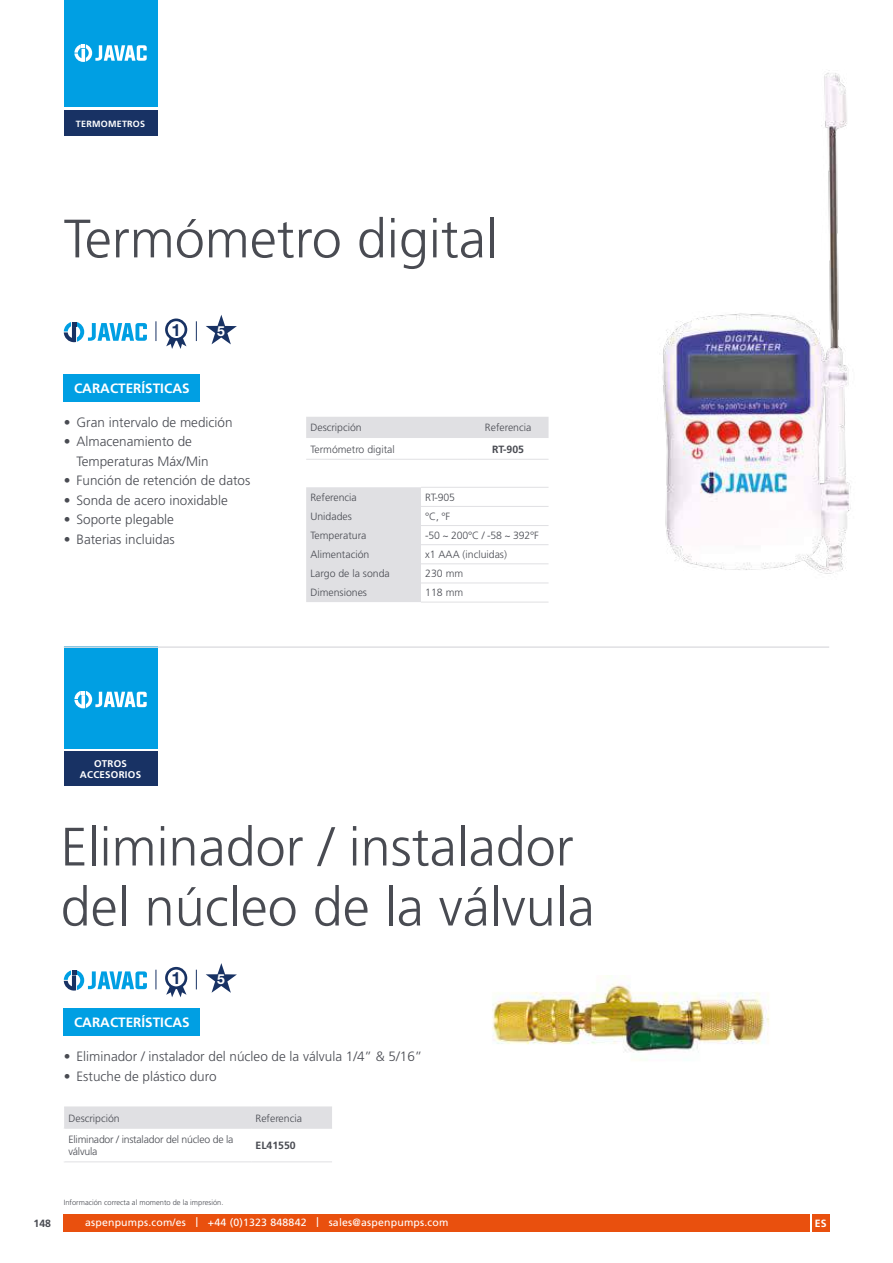
<style>
.page{position:relative;width:893px;height:1263px;background:#fff}
.page>*{position:absolute;margin:0;border:0;box-sizing:border-box;transform-origin:0 0}
.t1{font:300 54px/60px "Frutiger LT Pro";color:#494b52}
.t2{font:700 16.95px "Helvetica Neue";color:#183264}
.t3{font:700 13.8px "Helvetica Neue";color:#fff}
.t4{font:300 13.5px/19.5px "Frutiger LT Pro";color:#494b52}
.t5{font:700 13.5px "Frutiger LT Pro";color:#fff}
.t6{font:300 10.5px "Frutiger LT Pro";color:#494b52}
.t7{font:300 10.5px/12px "Frutiger LT Pro";letter-spacing:-.02em;color:#494b52}
.t8{font:10.5px "Frutiger LT Pro";letter-spacing:.02em;color:#fff}
.t9{font:700 10.5px "Frutiger LT Pro";color:#494b52}
.t10{font:700 10.5px "Frutiger LT Pro";color:#fff}
.t11{font:700 9.75px/10.5px "Frutiger LT Pro";letter-spacing:.025em;color:#fff;text-align:center}
.t12{font:700 9px "Frutiger LT Pro";letter-spacing:.025em;color:#fff}
.t13{font:300 7.5px "Frutiger LT Pro";color:#494b52}
.s1{font-size:13.2px}
</style>
<div class="page">
<div style="left:64px;top:1214px;width:746px;height:17px;background:#e9500e"></div>
<div style="left:812px;top:1214px;width:17px;height:17px;background:#e9500e"></div>
<svg style="left:64px;top:648px;width:93px;height:138px;background:#1689c4"></svg>
<svg style="left:64px;top:0;width:93px;height:136px;background:#1690cc"></svg>
<svg style="left:64px;top:322px;width:83px;height:20px"></svg>
<svg style="left:156px;top:321px;width:1px;height:20px"></svg>
<svg style="left:196px;top:321px;width:1px;height:20px"></svg>
<svg style="left:166px;top:335px;width:20px;height:14px"></svg>
<div style="left:166px;top:320px;width:20px;height:19px;background:#fff;border-radius:50%"></div>
<div style="left:165px;top:318px;width:22px;height:23px;border:3px solid #183264;border-radius:50%"></div>
<svg style="left:206px;top:315px;width:31px;height:29px"></svg>
<img style="left:662px;top:70px;width:189px;height:504px">
<div style="left:64px;top:374px;width:136px;height:27px;background:#009fe3"></div>
<div style="left:306px;top:417px;width:243px;height:21px;background:#e0e0e3"></div>
<hr style="left:306px;top:459px;width:162px;height:1px;background:#e0e0e3">
<hr style="left:468px;top:459px;width:81px;height:1px;background:#e0e0e3">
<hr style="left:64px;top:646px;width:765px;height:2px;background:#e0e0e3">
<img style="left:492px;top:975px;width:277px;height:78px">
<div style="left:64px;top:1107px;width:268px;height:21px;background:#e0e0e3"></div>
<hr style="left:64px;top:1106px;width:187px;height:1px;background:#e0e0e3">
<hr style="left:251px;top:1106px;width:81px;height:1px;background:#e0e0e3">
<hr style="left:64px;top:1128px;width:187px;height:1px;background:#e0e0e3">
<hr style="left:64px;top:1161px;width:187px;height:1px;background:#e0e0e3">
<hr style="left:251px;top:1128px;width:81px;height:1px;background:#e0e0e3">
<hr style="left:251px;top:1161px;width:81px;height:1px;background:#e0e0e3">
<hr style="left:64px;top:1128px;width:1px;height:33px;background:#fff">
<svg style="left:64px;top:970px;width:83px;height:20px"></svg>
<svg style="left:156px;top:970px;width:1px;height:19px"></svg>
<svg style="left:196px;top:970px;width:1px;height:19px"></svg>
<svg style="left:166px;top:984px;width:20px;height:13px"></svg>
<div style="left:166px;top:968px;width:20px;height:20px;background:#fff;border-radius:50%"></div>
<div style="left:165px;top:967px;width:22px;height:22px;border:3px solid #183264;border-radius:50%"></div>
<svg style="left:206px;top:963px;width:31px;height:30px"></svg>
<div style="left:64px;top:1009px;width:136px;height:27px;background:#009fe3"></div>
<svg style="left:306px;top:487px;width:242px;height:115px"></svg>
<hr style="left:421px;top:487px;width:128px;height:1px;background:#e0e0e3">
<hr style="left:421px;top:506px;width:128px;height:1px;background:#e0e0e3">
<hr style="left:421px;top:525px;width:128px;height:1px;background:#e0e0e3">
<hr style="left:421px;top:544px;width:128px;height:1px;background:#e0e0e3">
<hr style="left:421px;top:563px;width:128px;height:1px;background:#e0e0e3">
<hr style="left:421px;top:583px;width:128px;height:1px;background:#e0e0e3">
<hr style="left:421px;top:602px;width:128px;height:1px;background:#e0e0e3">
<p class="t12" style="left:76px;top:118px;width:71px">TERMOMETROS</p>
<h1 class="t1" style="left:64px;top:209px;width:435px">Termómetro digital</h1>
<p class="t2" style="left:171px;top:316px;width:11px">1</p>
<p class="t3" style="left:217px;top:320px;width:9px">5</p>
<p class="t5" style="left:74px;top:380px;width:117px">CARACTERÍSTICAS</p>
<p class="t4" style="left:64px;top:412px;width:170px">• Gran intervalo de medición</p>
<p class="t4" style="left:77px;top:432px;width:134px;text-indent:-13px">• Almacenamiento de<br>Temperaturas Máx/Min</p>
<p class="t4" style="left:64px;top:471px;width:188px">• Función de retención de datos</p>
<p class="t4" style="left:64px;top:490px;width:166px">• Sonda de acero inoxidable</p>
<p class="t4" style="left:64px;top:510px;width:112px">• Soporte plegable</p>
<p class="t4" style="left:64px;top:529px;width:113px">• Baterias incluidas</p>
<p class="t6" style="left:310px;top:422px;width:53px">Descripción</p>
<p class="t6" style="left:485px;top:422px;width:48px">Referencia</p>
<p class="t6" style="left:310px;top:443px;width:86px">Termómetro digital</p>
<p class="t9" style="left:492px;top:443px;width:33px">RT-905</p>
<p class="t6" style="left:310px;top:491px;width:48px">Referencia</p>
<p class="t6" style="left:425px;top:491px;width:31px">RT-905</p>
<p class="t6" style="left:310px;top:510px;width:43px">Unidades</p>
<p class="t6" style="left:425px;top:510px;width:26px">°C, °F</p>
<p class="t6" style="left:310px;top:529px;width:57px">Temperatura</p>
<p class="t7" style="left:425px;top:529px;width:115px">-50 ~ 200°C / -58 ~ 392°F</p>
<p class="t6" style="left:310px;top:548px;width:60px">Alimentación</p>
<p class="t6" style="left:425px;top:548px;width:83px">x1 AAA (incluidas)</p>
<p class="t6" style="left:310px;top:568px;width:81px">Largo de la sonda</p>
<p class="t6" style="left:425px;top:568px;width:39px">230 mm</p>
<p class="t6" style="left:310px;top:587px;width:58px">Dimensiones</p>
<p class="t6" style="left:425px;top:587px;width:39px">118 mm</p>
<p class="t11" style="left:80px;top:758px;width:63px">OTROS<br>ACCESORIOS</p>
<h1 class="t1" style="left:61px;top:817px;width:536px">Eliminador / instalador del núcleo de la válvula</h1>
<p class="t2" style="left:171px;top:964px;width:11px">1</p>
<p class="t3" style="left:217px;top:969px;width:9px">5</p>
<p class="t5" style="left:74px;top:1015px;width:117px">CARACTERÍSTICAS</p>
<p class="t4" style="left:64px;top:1047px;width:360px">• Eliminador / instalador del núcleo de la válvula 1/4” &amp; 5/16”</p>
<p class="t4" style="left:64px;top:1066px;width:154px">• Estuche de plástico duro</p>
<p class="t6" style="left:68px;top:1112px;width:53px">Descripción</p>
<p class="t6" style="left:255px;top:1112px;width:48px">Referencia</p>
<p class="t7" style="left:68px;top:1133px;width:167px">Eliminador / instalador del núcleo de la válvula</p>
<p class="t9" style="left:255px;top:1139px;width:42px">EL41550</p>
<p class="t13" style="left:64px;top:1198px;width:161px">Información correcta al momento de la impresión.</p>
<p class="t9" style="left:34px;top:1217px;width:19px">148</p>
<p class="t8" style="left:85px;top:1216px;width:365px">aspenpumps.com/es <span class="s1">l</span> +44 (0)1323 848842 <span class="s1">l</span> sales@aspenpumps.com</p>
<p class="t10" style="left:815px;top:1217px;width:13px">ES</p>
</div>
